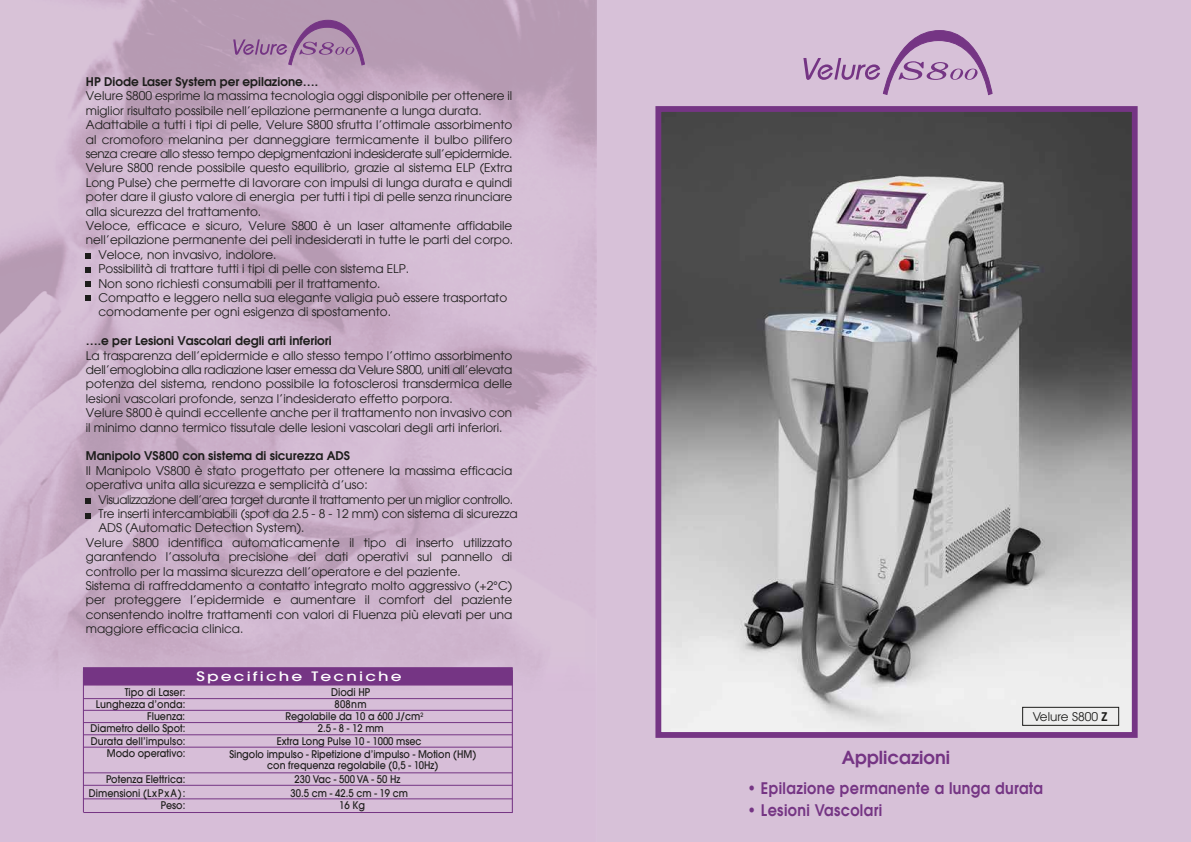
<style>
.page{position:relative;width:1191px;height:842px;background:#fff}
.page>*{position:absolute;margin:0;border:0;box-sizing:border-box;transform-origin:0 0}
.t1{font:600 18px "Avant Garde";color:#753584}
.t2{font:600 16px "Avant Garde";letter-spacing:.025em;color:#753584;scale:.9 1}
.t3{font:500 13px "Avant Garde";letter-spacing:.13em;color:#fff;scale:1.3 1}
.t4{font:12px/14.4px "Avant Garde";color:#1d1d1b}
.t5{font:12px "Avant Garde";letter-spacing:-.03em;color:#1d1d1b}
.t6{font:600 12px "Avant Garde";color:#1d1d1b}
.t7{font:500 10.7px "Avant Garde";color:#1d1d1b;scale:.9 1}
.t8{font:500 10.6px/12.8px "Avant Garde";color:#1d1d1b;text-align:center;scale:.9 1}
.s1{font-weight:600}
</style>
<div class="page">
<div style="left:586px;top:0;width:605px;height:842px;background:#d7c1d8"></div>
<img style="left:662px;top:113px;width:468px;height:618px">
<img style="left:0;top:0;width:596px;height:842px">
<hr style="left:83px;top:722px;width:429px;height:1px;background:#753584">
<hr style="left:512px;top:670px;width:1px;height:143px;background:#753584">
<div style="left:83px;top:667px;width:430px;height:18px;background:#753584;border:1px solid #753584"></div>
<hr style="left:83px;top:671px;width:1px;height:141px;background:#753584">
<hr style="left:83px;top:710px;width:429px;height:1px;background:#753584">
<hr style="left:83px;top:698px;width:429px;height:1px;background:#753584">
<hr style="left:83px;top:772px;width:429px;height:1px;background:#753584">
<hr style="left:84px;top:798px;width:428px;height:1px;background:#753584">
<hr style="left:83px;top:812px;width:429px;height:1px;background:#753584">
<hr style="left:83px;top:734px;width:429px;height:1px;background:#753584">
<hr style="left:84px;top:747px;width:428px;height:1px;background:#753584">
<hr style="left:83px;top:785px;width:429px;height:1px;background:#753584">
<svg style="left:233px;top:20px;width:132px;height:45px;background:#ab88aa"></svg>
<svg style="left:803px;top:30px;width:189px;height:65px"></svg>
<div style="left:655px;top:106px;width:482px;height:632px;border:6px solid #753584"></div>
<svg style="left:86px;top:253px;width:5px;height:5px"></svg>
<svg style="left:86px;top:267px;width:5px;height:5px"></svg>
<svg style="left:86px;top:281px;width:5px;height:5px"></svg>
<svg style="left:86px;top:295px;width:5px;height:5px"></svg>
<svg style="left:86px;top:498px;width:5px;height:5px"></svg>
<svg style="left:86px;top:513px;width:5px;height:5px"></svg>
<div style="left:1022px;top:707px;width:97px;height:19px;border:1px solid #1d1d1b"></div>
<p class="t6" style="left:86px;top:74px;width:234px">HP Diode Laser System per epilazione….</p>
<p class="t4" style="left:86px;top:89px;width:428px">Velure S800 esprime la massima tecnologia oggi disponibile per ottenere il</p>
<p class="t4" style="left:86px;top:103px;width:397px">miglior risultato possibile nell’epilazione permanente a lunga durata.</p>
<p class="t4" style="left:86px;top:118px;width:428px">Adattabile a tutti i tipi di pelle, Velure S800 sfrutta l’ottimale assorbimento</p>
<p class="t4" style="left:86px;top:132px;width:428px">al cromoforo melanina per danneggiare termicamente il bulbo pilifero</p>
<p class="t5" style="left:86px;top:147px;width:428px">senza creare allo stesso tempo depigmentazioni indesiderate sull’epidermide.</p>
<p class="t4" style="left:86px;top:161px;width:428px">Velure S800 rende possibile questo equilibrio, grazie al sistema ELP (Extra</p>
<p class="t4" style="left:86px;top:175px;width:428px">Long Pulse) che permette di lavorare con impulsi di lunga durata e quindi</p>
<p class="t4" style="left:86px;top:190px;width:428px">poter dare il giusto valore di energia per tutti i tipi di pelle senza rinunciare</p>
<p class="t4" style="left:86px;top:204px;width:177px">alla sicurezza del trattamento.</p>
<p class="t4" style="left:86px;top:218px;width:428px">Veloce, efficace e sicuro, Velure S800 è un laser altamente affidabile</p>
<p class="t4" style="left:86px;top:233px;width:429px">nell’epilazione permanente dei peli indesiderati in tutte le parti del corpo.</p>
<p class="t4" style="left:98px;top:247px;width:180px">Veloce, non invasivo, indolore.</p>
<p class="t4" style="left:98px;top:262px;width:312px">Possibilità di trattare tutti i tipi di pelle con sistema ELP.</p>
<p class="t4" style="left:98px;top:276px;width:284px">Non sono richiesti consumabili per il trattamento.</p>
<p class="t4" style="left:98px;top:290px;width:410px">Compatto e leggero nella sua elegante valigia può essere trasportato</p>
<p class="t4" style="left:98px;top:305px;width:294px">comodamente per ogni esigenza di spostamento.</p>
<p class="t6" style="left:86px;top:333px;width:247px">….e per Lesioni Vascolari degli arti inferiori</p>
<p class="t4" style="left:86px;top:348px;width:428px">La trasparenza dell’epidermide e allo stesso tempo l’ottimo assorbimento dell’emoglobina alla radiazione laser emessa da Velure S800, uniti all’elevata potenza del sistema, rendono possibile la fotosclerosi transdermica delle lesioni vascolari profonde, senza l’indesiderato effetto porpora.<br>Velure S800 è quindi eccellente anche per il trattamento non invasivo con il minimo danno termico tissutale delle lesioni vascolari degli arti inferiori.</p>
<p class="t6" style="left:86px;top:448px;width:266px">Manipolo VS800 con sistema di sicurezza ADS</p>
<p class="t4" style="left:86px;top:463px;width:428px">Il Manipolo VS800 è stato progettato per ottenere la massima efficacia operativa unita alla sicurezza e semplicità d’uso:</p>
<p class="t5" style="left:98px;top:492px;width:416px">Visualizzazione dell’area target durante il trattamento per un miglior controllo.</p>
<p class="t4" style="left:98px;top:506px;width:421px">Tre inserti intercambiabili (spot da 2.5 - 8 - 12 mm) con sistema di sicurezza</p>
<p class="t4" style="left:98px;top:521px;width:207px">ADS (Automatic Detection System).</p>
<p class="t4" style="left:86px;top:535px;width:428px">Velure S800 identifica automaticamente il tipo di inserto utilizzato</p>
<p class="t4" style="left:86px;top:550px;width:428px">garantendo l’assoluta precisione dei dati operativi sul pannello di</p>
<p class="t4" style="left:86px;top:564px;width:376px">controllo per la massima sicurezza dell’operatore e del paziente.</p>
<p class="t4" style="left:86px;top:578px;width:428px">Sistema di raffreddamento a contatto integrato molto aggressivo (+2°C)</p>
<p class="t4" style="left:86px;top:593px;width:428px">per proteggere l’epidermide e aumentare il comfort del paziente</p>
<p class="t4" style="left:86px;top:607px;width:428px">consentendo inoltre trattamenti con valori di Fluenza più elevati per una</p>
<p class="t4" style="left:86px;top:622px;width:159px">maggiore efficacia clinica.</p>
<p class="t3" style="left:196px;top:670px;width:159px">Specifiche Tecniche</p>
<p class="t7" style="left:125px;top:687px;width:69px">Tipo di Laser:</p>
<p class="t7" style="left:331px;top:687px;width:45px">Diodi HP</p>
<p class="t8" style="left:96px;top:699px;width:101px">Lunghezza d’onda:</p>
<p class="t8" style="left:334px;top:699px;width:38px">808nm</p>
<p class="t8" style="left:147px;top:711px;width:44px">Fluenza:</p>
<p class="t8" style="left:285px;top:711px;width:155px">Regolabile da 10 a 600 J/cm<sup>2</sup></p>
<p class="t8" style="left:91px;top:736px;width:107px">Durata dell’impulso:</p>
<p class="t8" style="left:277px;top:736px;width:162px">Extra Long Pulse 10 - 1000 msec</p>
<p class="t8" style="left:90px;top:723px;width:107px">Diametro dello Spot:</p>
<p class="t8" style="left:318px;top:723px;width:75px">2.5 - 8 - 12 mm</p>
<p class="t8" style="left:107px;top:747px;width:89px">Modo operativo:</p>
<p class="t8" style="left:229px;top:749px;width:276px;line-height:11.6px">Singolo impulso - Ripetizione d’impulso - Motion (HM) con frequenza regolabile (0,5 - 10Hz)</p>
<p class="t8" style="left:106px;top:773px;width:90px">Potenza Elettrica:</p>
<p class="t8" style="left:294px;top:773px;width:119px">230 Vac - 500 VA - 50 Hz</p>
<p class="t8" style="left:89px;top:787px;width:109px;text-align:right">Dimensioni (LxPxA):<br>Peso:</p>
<p class="t8" style="left:290px;top:787px;width:132px">30.5 cm - 42.5 cm - 19 cm<br>16 Kg</p>
<p class="t4" style="left:1032px;top:709px;width:76px">Velure S800 <span class="s1">Z</span></p>
<h1 class="t1" style="left:842px;top:745px;width:110px">Applicazioni</h1>
<h2 class="t2" style="left:747px;top:777px;width:330px">• Epilazione permanente a lunga durata</h2>
<h2 class="t2" style="left:747px;top:799px;width:151px">• Lesioni Vascolari</h2>
</div>
